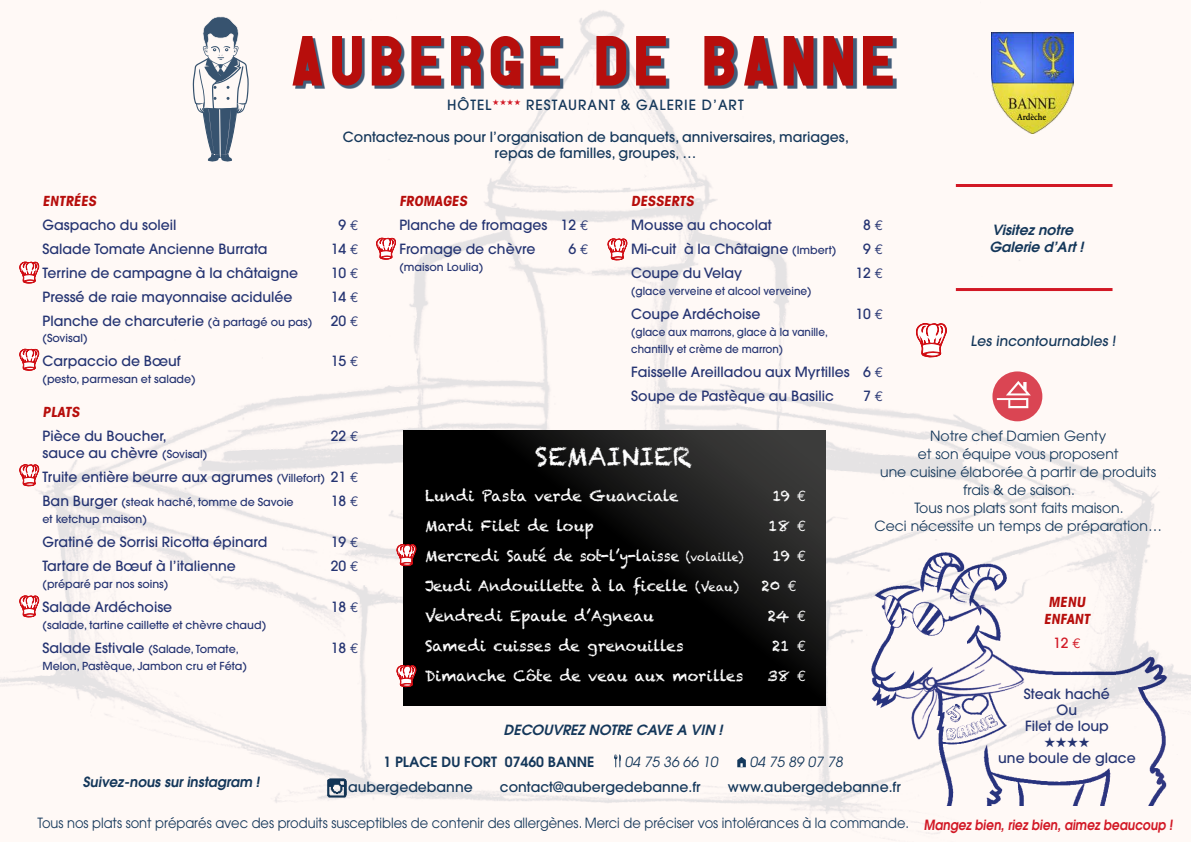
<style>
.page{position:relative;width:1191px;height:842px;background:#fff}
.page>*{position:absolute;margin:0;border:0;box-sizing:border-box;transform-origin:0 0}
.t1{font:25px "Chalkduster";color:#fff}
.t2{font:15px "Chalkduster";color:#fff}
.t3{font:500 14px/24px "Avant Garde";color:#253472}
.t4{font:14px/18px "Avant Garde";color:#14375a;text-align:center}
.t5{font:500 14px/16.8px "Avant Garde";color:#14375a;text-align:center}
.t6{font:14px "Avant Garde";color:#14375a;scale:.93 1}
.t7{font:italic 600 14px/16.8px "Avant Garde";color:#14375a}
.t8{font:600 14px "Avant Garde";color:#14375a}
.t9{font:600 14px "Avant Garde";color:#d21825;scale:.87 1}
.t10{font:500 14px "Avant Garde";letter-spacing:.07em;color:#14375a}
.t11{font:700 condensed 14px/16.8px "Avant Garde";color:#b70e0c;text-align:center;scale:1.05 1}
.t12{font:14px "Zapf Dingbats";color:#253472}
.t13{font:500 14px "Avant Garde";color:#d21825}
.t14{font:500 11px/24px "Avant Garde";color:#253472}
.t15{font:500 11px/17px "Avant Garde";color:#253472;scale:.94 1}
.t16{font:500 11px "Avant Garde";color:#253472;scale:.95 1}
.t17{font:600 9.6px "Minion";color:#000;scale:.9 1}
.s1{font-family:"Euro Mono";font-weight:400}
.s2{font-size:11px}
.s3{font-size:14px}
.s4{font-weight:700;font-stretch:condensed;color:#b70e0c}
.s5{font-family:"Euro Mono"}
.s6{font-size:12px}
</style>
<div class="page">
<img style="left:0;top:2px;width:1191px;height:840px">
<div style="left:295px;top:39px;width:601px;height:50px;background:#14375a;opacity:.8"></div>
<svg style="left:292px;top:36px;width:600px;height:50px"></svg>
<img style="left:840px;top:544px;width:342px;height:262px">
<svg style="left:193px;top:16px;width:56px;height:147px"></svg>
<svg style="left:915px;top:323px;width:32px;height:48px"></svg>
<svg style="left:614px;top:754px;width:7px;height:13px"></svg>
<svg style="left:737px;top:757px;width:9px;height:10px"></svg>
<img style="left:326px;top:777px;width:22px;height:22px">
<svg style="left:404px;top:430px;width:421px;height:275px;background:#0c0c0b"></svg>
<hr style="left:956px;top:184px;width:156px;height:3px;background:#d21825">
<hr style="left:956px;top:288px;width:156px;height:3px;background:#d21825">
<img style="left:991px;top:33px;width:82px;height:100px">
<svg style="left:607px;top:238px;width:20px;height:23px"></svg>
<svg style="left:376px;top:238px;width:20px;height:22px"></svg>
<svg style="left:19px;top:261px;width:20px;height:23px"></svg>
<svg style="left:19px;top:349px;width:20px;height:22px"></svg>
<svg style="left:19px;top:464px;width:20px;height:22px"></svg>
<svg style="left:19px;top:595px;width:20px;height:23px"></svg>
<svg style="left:396px;top:544px;width:20px;height:22px"></svg>
<svg style="left:396px;top:665px;width:20px;height:22px"></svg>
<svg style="left:992px;top:371px;width:50px;height:50px"></svg>
<svg style="left:996px;top:381px;width:34px;height:27px"></svg>
<p class="t10" style="left:447px;top:96px;width:298px">HÔTEL<sup>★★★★</sup> RESTAURANT &amp; GALERIE D’ART</p>
<p class="t5" style="left:343px;top:128px;width:507px">Contactez-nous pour l’organisation de banquets, anniversaires, mariages, repas de familles, groupes, …</p>
<p class="t17" style="left:1017px;top:112px;width:34px">Ardèche</p>
<p class="t11" style="left:43px;top:192px;width:55px">ENTRÉES</p>
<p class="t3" style="left:43px;top:213px;width:135px">Gaspacho du soleil</p>
<p class="t3" style="left:338px;top:213px;width:22px">9 <span class="s1">E</span></p>
<p class="t3" style="left:43px;top:237px;width:227px">Salade Tomate Ancienne Burrata</p>
<p class="t3" style="left:331px;top:237px;width:29px">14 <span class="s1">E</span></p>
<p class="t3" style="left:43px;top:261px;width:257px">Terrine de campagne à la châtaigne</p>
<p class="t3" style="left:331px;top:261px;width:29px">10 <span class="s1">E</span></p>
<p class="t3" style="left:43px;top:285px;width:251px">Pressé de raie mayonnaise acidulée</p>
<p class="t3" style="left:331px;top:285px;width:29px">14 <span class="s1">E</span></p>
<p class="t3" style="left:43px;top:309px;width:271px">Planche de charcuterie <span class="s2">(à partagé ou pas)</span></p>
<p class="t3" style="left:331px;top:309px;width:29px">20 <span class="s1">E</span></p>
<p class="t14" style="left:43px;top:326px;width:46px">(Sovisal)</p>
<p class="t3" style="left:43px;top:349px;width:140px">Carpaccio de Bœuf</p>
<p class="t3" style="left:331px;top:349px;width:29px">15 <span class="s1">E</span></p>
<p class="t14" style="left:43px;top:367px;width:155px">(pesto, parmesan et salade)</p>
<p class="t11" style="left:43px;top:403px;width:39px">PLATS</p>
<p class="t3" style="left:43px;top:424px;width:126px">Pièce du Boucher,</p>
<p class="t3" style="left:331px;top:424px;width:29px">22 <span class="s1">E</span></p>
<p class="t3" style="left:43px;top:441px;width:318px">sauce au chèvre <span class="s2">(Sovisal)<br></span>Truite entière beurre aux agrumes <span class="s2">(Villefort)</span> 21 <span class="s1">E</span></p>
<p class="t14" style="left:43px;top:490px;width:253px"><span class="s3">Ban Burger</span> (steak haché, tomme de Savoie</p>
<p class="t3" style="left:331px;top:489px;width:29px">18 <span class="s1">E</span></p>
<p class="t14" style="left:43px;top:507px;width:106px">et ketchup maison)</p>
<p class="t3" style="left:43px;top:530px;width:226px">Gratiné de Sorrisi Ricotta épinard</p>
<p class="t3" style="left:331px;top:530px;width:29px">19 <span class="s1">E</span></p>
<p class="t3" style="left:43px;top:554px;width:195px">Tartare de Bœuf à l’italienne</p>
<p class="t3" style="left:331px;top:554px;width:29px">20 <span class="s1">E</span></p>
<p class="t14" style="left:43px;top:572px;width:127px">(préparé par nos soins)</p>
<p class="t3" style="left:43px;top:595px;width:131px">Salade Ardéchoise</p>
<p class="t3" style="left:331px;top:595px;width:29px">18 <span class="s1">E</span></p>
<p class="t14" style="left:43px;top:613px;width:225px">(salade, tartine caillette et chèvre chaud)<br><span class="s3">Salade Estivale</span> (Salade, Tomate,</p>
<p class="t3" style="left:399px;top:189px;width:190px"><span class="s4">FROMAGES<br></span>Planche de fromages 12 <span class="s1">E<br></span>Fromage de chèvre</p>
<p class="t11" style="left:631px;top:192px;width:63px">DESSERTS</p>
<p class="t3" style="left:631px;top:213px;width:142px">Mousse au chocolat</p>
<p class="t3" style="left:863px;top:213px;width:22px">8 <span class="s1">E</span></p>
<p class="t3" style="left:631px;top:237px;width:207px">Mi-cuit à la Châtaigne <span class="s2">(Imbert)</span></p>
<p class="t3" style="left:863px;top:237px;width:22px">9 <span class="s1">E</span></p>
<p class="t3" style="left:631px;top:261px;width:112px">Coupe du Velay</p>
<p class="t3" style="left:855px;top:261px;width:29px">12 <span class="s1">E</span></p>
<p class="t16" style="left:631px;top:284px;width:191px">(glace verveine et alcool verveine)</p>
<p class="t3" style="left:631px;top:302px;width:131px">Coupe Ardéchoise</p>
<p class="t3" style="left:855px;top:302px;width:29px">10 <span class="s1">E</span></p>
<p class="t15" style="left:631px;top:324px;width:211px">(glace aux marrons, glace à la vanille, chantilly et crème de marron)</p>
<p class="t3" style="left:631px;top:360px;width:254px">Faisselle Areilladou aux Myrtilles 6 <span class="s1">E<br></span>Soupe de Pastèque au Basilic</p>
<p class="t7" style="left:989px;top:221px;width:99px">Visiteznotre<br>Galerie d’Art!</p>
<p class="t3" style="left:568px;top:237px;width:22px">6 <span class="s1">E</span></p>
<p class="t14" style="left:399px;top:255px;width:85px">(maison Loulia)</p>
<p class="t5" style="left:970px;top:332px;width:149px">Les incontournables !</p>
<p class="t3" style="left:863px;top:384px;width:22px">7 <span class="s1">E</span></p>
<p class="t4" style="left:874px;top:427px;width:289px">Notre chef Damien Genty<br>et son équipe vous proposent<br>une cuisine élaborée à partir de produits frais &amp; de saison.<br>Tous nos plats sont faits maison.<br>Ceci nécessite un temps de préparation…</p>
<h1 class="t1" style="left:535px;top:442px;width:158px">SEMAINIER</h1>
<p class="t2" style="left:425px;top:487px;width:255px">Lundi Pasta verde Guanciale</p>
<p class="t2" style="left:772px;top:487px;width:35px">19 <span class="s5">E</span></p>
<p class="t2" style="left:425px;top:517px;width:170px">Mardi Filet de loup</p>
<p class="t2" style="left:768px;top:517px;width:39px">18 <span class="s5">E</span></p>
<p class="t2" style="left:425px;top:547px;width:320px">Mercredi Sauté de sot-l’y-laisse <span class="s6">(volaille)</span></p>
<p class="t2" style="left:772px;top:547px;width:35px">19 <span class="s5">E</span></p>
<p class="t2" style="left:425px;top:577px;width:315px">Jeudi Andouillette à la ficelle <span class="s6">(Veau)</span></p>
<p class="t2" style="left:761px;top:577px;width:37px">20 <span class="s5">E</span></p>
<p class="t2" style="left:425px;top:607px;width:230px">Vendredi Epaule d’Agneau</p>
<p class="t2" style="left:768px;top:607px;width:40px">24 <span class="s5">E</span></p>
<p class="t2" style="left:425px;top:637px;width:260px">Samedi cuisses de grenouilles</p>
<p class="t2" style="left:772px;top:637px;width:35px">21 <span class="s5">E</span></p>
<p class="t2" style="left:425px;top:667px;width:320px">Dimanche Côte de veau aux morilles</p>
<p class="t2" style="left:767px;top:667px;width:40px">38 <span class="s5">E</span></p>
<p class="t11" style="left:1043px;top:593px;width:48px">MENU<br>ENFANT</p>
<p class="t13" style="left:1053px;top:634px;width:29px">12 <span class="s1">E</span></p>
<p class="t3" style="left:1024px;top:685px;width:87px;line-height:16px;text-align:center">Steak haché<br>Ou<br>Filet de loup</p>
<p class="t12" style="left:1044px;top:735px;width:13px">★★★★</p>
<p class="t3" style="left:998px;top:745px;width:139px">une boule de glace</p>
<p class="t3" style="left:331px;top:636px;width:29px">18 <span class="s1">E</span></p>
<p class="t14" style="left:43px;top:654px;width:206px">Melon, Pastèque, Jambon cru et Féta)</p>
<p class="t7" style="left:503px;top:721px;width:224px">DECOUVREZNOTRE CAVE A VIN !</p>
<p class="t8" style="left:383px;top:753px;width:213px">1 PLACE DU FORT 07460 BANNE</p>
<p class="t4" style="left:625px;top:753px;width:97px">04 75 36 66 10</p>
<p class="t4" style="left:749px;top:753px;width:97px">04 75 89 07 78</p>
<p class="t5" style="left:348px;top:778px;width:126px">aubergedebanne</p>
<p class="t5" style="left:500px;top:778px;width:202px">contact@aubergedebanne.fr</p>
<p class="t5" style="left:728px;top:778px;width:174px">www.aubergedebanne.fr</p>
<p class="t6" style="left:37px;top:814px;width:938px">Tous nos plats sont préparés avec des produits susceptibles de contenir des allergènes. Merci de préciser vos intolérances à la commande.</p>
<p class="t8" style="left:83px;top:773px;width:181px">Suivez-nous sur instagram !</p>
<p class="t9" style="left:923px;top:815px;width:290px">Mangez bien, riez bien, aimez beaucoup !</p>
</div>
